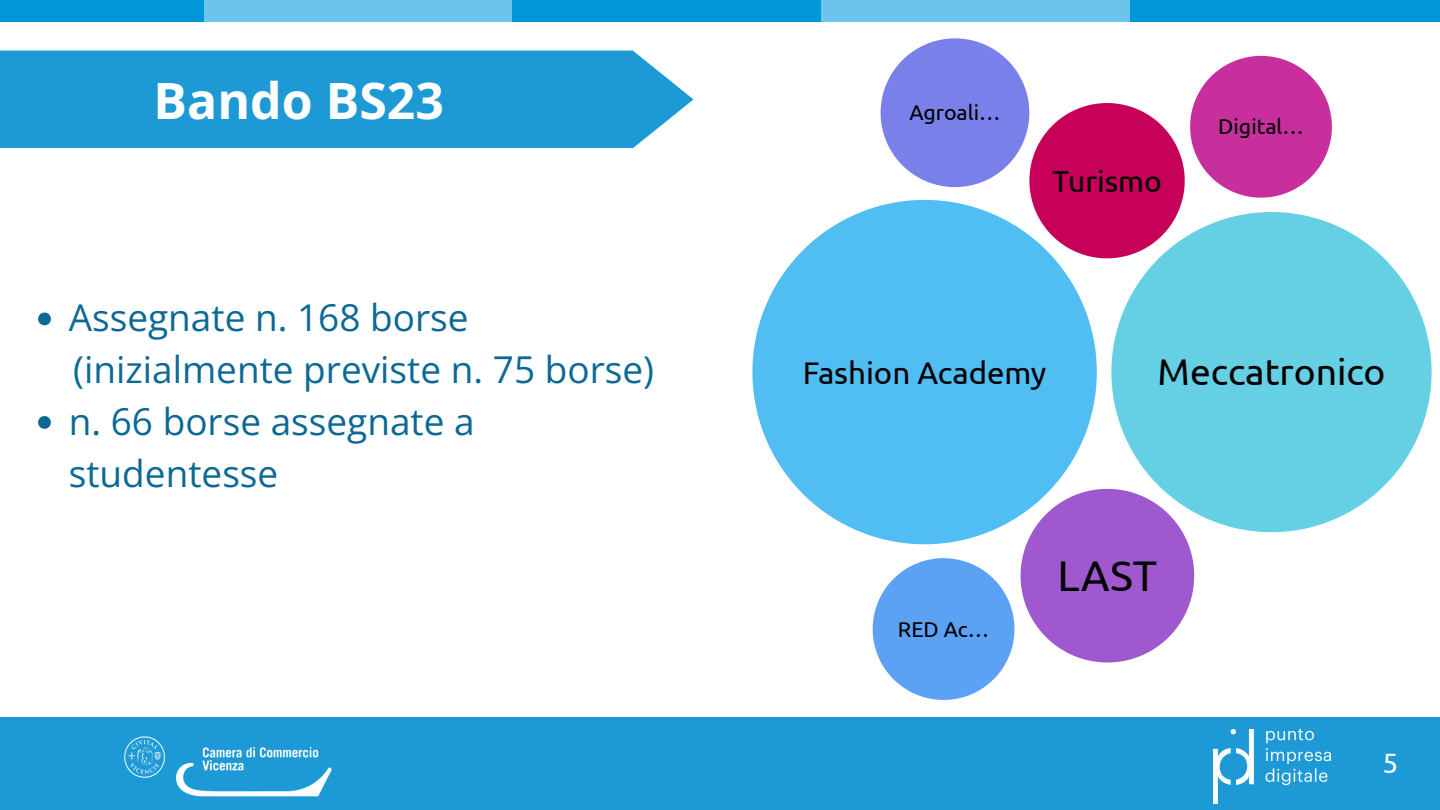
<style>
.page{position:relative;width:1440px;height:810px;background:#fff}
.page>*{position:absolute;margin:0;border:0;box-sizing:border-box;transform-origin:0 0}
.t1{font:700 50px "Open Sans";color:#fff}
.t2{font:42.9px "Ubuntu";color:#000}
.t3{font:37.2px "Ubuntu";color:#000}
.t4{font:37px/51.8px "Open Sans";color:#0c6996}
.t5{font:31.2px "Ubuntu";color:#000}
.t6{font:30.1px "Ubuntu";color:#000}
.t7{font:28px "Ubuntu";color:#fff}
.t8{font:21.4px "Ubuntu";color:#000}
</style>
<div class="page">
<div style="left:204px;top:0;width:309px;height:21px;background:#6cc4ea"></div>
<div style="left:513px;top:0;width:309px;height:21px;background:#0196d8"></div>
<div style="left:822px;top:0;width:309px;height:21px;background:#6cc4ea"></div>
<div style="left:1131px;top:0;width:309px;height:21px;background:#0196d8"></div>
<div style="left:0;top:0;width:204px;height:21px;background:#0196d8"></div>
<div style="left:0;top:717px;width:1440px;height:93px;background:#1d99d6"></div>
<img style="left:124px;top:736px;width:208px;height:61px">
<img style="left:1214px;top:729px;width:117px;height:75px">
<svg style="left:38px;top:313px;width:13px;height:12px"></svg>
<svg style="left:38px;top:416px;width:13px;height:13px"></svg>
<svg style="left:752px;top:205px;width:345px;height:339px;fill:#50bdf3"></svg>
<svg style="left:1111px;top:224px;width:321px;height:308px;fill:#65cfe4"></svg>
<svg style="left:1021px;top:489px;width:173px;height:174px"></svg>
<svg style="left:873px;top:558px;width:141px;height:142px"></svg>
<svg style="left:881px;top:38px;width:451px;height:220px"></svg>
<div style="left:0;top:51px;width:694px;height:97px;background:#1d99d6"></div>
<p class="t1" style="left:154px;top:65px;width:292px">Bando BS23</p>
<p class="t4" style="left:69px;top:291px;width:401px">Assegnate n. 168 borse</p>
<p class="t4" style="left:73px;top:343px;width:582px">(inizialmente previste n. 75 borse)</p>
<p class="t4" style="left:69px;top:395px;width:407px">n. 66 borse assegnate a studentesse</p>
<p class="t8" style="left:909px;top:101px;width:92px">Agroali…</p>
<p class="t6" style="left:1052px;top:164px;width:111px">Turismo</p>
<p class="t8" style="left:1218px;top:115px;width:87px">Digital…</p>
<p class="t5" style="left:803px;top:355px;width:245px">Fashion Academy</p>
<p class="t3" style="left:1158px;top:350px;width:229px">Meccatronico</p>
<p class="t8" style="left:898px;top:617px;width:93px">RED Ac…</p>
<p class="t2" style="left:1058px;top:551px;width:101px">LAST</p>
<p class="t7" style="left:1382px;top:747px;width:17px">5</p>
</div>
